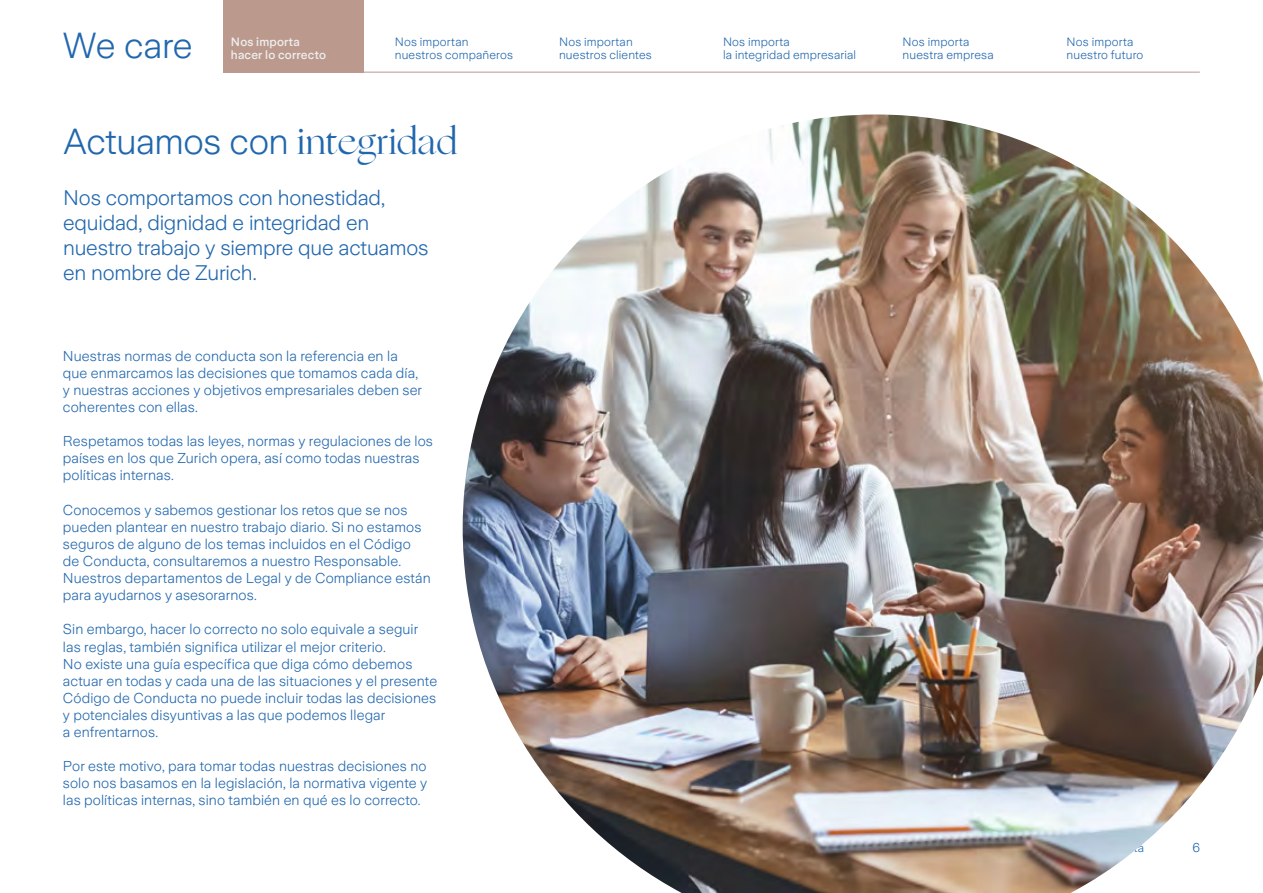
<style>
.page{position:relative;width:1263px;height:893px;background:#fff}
.page>*{position:absolute;margin:0;border:0;box-sizing:border-box;transform-origin:0 0}
.t1{font:300 36px "Zurich Sans";letter-spacing:-.01em;color:#2167ae}
.t2{font:300 21px/25.2px "Zurich Sans";letter-spacing:-.01em;color:#2167ae}
.t3{font:300 14.25px/17.1px "Zurich Sans";letter-spacing:.005em;color:#2167ae}
.t4{font:300 12.75px "Zurich Sans";color:#2167ae}
.t5{font:300 12px/13.2px "Zurich Sans";letter-spacing:.015em;color:#2167ae}
.t6{font:500 12px/13.2px "Zurich Sans";letter-spacing:.015em;color:#eceeef}
.s1{font-family:"Ogg";font-weight:400}
</style>
<div class="page">
<div style="left:224px;top:0;width:140px;height:72px;background:#bc998d"></div>
<hr style="left:224px;top:72px;width:976px;height:1px;background:#bc998d">
<img style="left:463px;top:114px;width:800px;height:779px">
<h1 class="t1" style="left:63px;top:26px;width:132px">We care</h1>
<p class="t6" style="left:231px;top:35px;width:97px">Nos importa hacer lo correcto</p>
<p class="t5" style="left:559px;top:35px;width:94px">Nos importan nuestros clientes</p>
<p class="t5" style="left:395px;top:35px;width:120px">Nos importan nuestros compañeros</p>
<p class="t5" style="left:1066px;top:35px;width:78px">Nos importa nuestro futuro</p>
<p class="t5" style="left:723px;top:35px;width:135px">Nos importa<br>la integridad empresarial</p>
<p class="t5" style="left:903px;top:35px;width:93px">Nos importa nuestra empresa</p>
<h1 class="t1" style="left:63px;top:122px;width:396px">Actuamos con <span class="s1">integridad</span></h1>
<h2 class="t2" style="left:63px;top:185px;width:367px">Nos comportamos con honestidad, equidad, dignidad e integridad en nuestro trabajo y siempre que actuamos en nombre de Zurich.</h2>
<p class="t3" style="left:63px;top:347px;width:361px">Nuestras normas de conducta son la referencia en la que enmarcamos las decisiones que tomamos cada día, y nuestras acciones y objetivos empresariales deben ser coherentes con ellas.</p>
<p class="t3" style="left:63px;top:433px;width:372px">Respetamos todas las leyes, normas y regulaciones de los países en los que Zurich opera, así como todas nuestras políticas internas.</p>
<p class="t3" style="left:63px;top:501px;width:369px">Conocemos y sabemos gestionar los retos que se nos pueden plantear en nuestro trabajo diario. Si no estamos seguros de alguno de los temas incluidos en el Código de Conducta, consultaremos a nuestro Responsable.<br>Nuestros departamentos de Legal y de Compliance están para ayudarnos y asesorarnos.</p>
<p class="t3" style="left:63px;top:621px;width:376px">Sin embargo, hacer lo correcto no solo equivale a seguir las reglas, también significa utilizar el mejor criterio.<br>No existe una guía específica que diga cómo debemos actuar en todas y cada una de las situaciones y el presente Código de Conducta no puede incluir todas las decisiones y potenciales disyuntivas a las que podemos llegar<br>a enfrentarnos.</p>
<p class="t3" style="left:63px;top:758px;width:366px;text-align:justify">Por este motivo, para tomar todas nuestras decisiones no solo nos basamos en la legislación, la normativa vigente y las políticas internas, sino también en qué es lo correcto.</p>
<p class="t4" style="left:1192px;top:841px;width:9px">6</p>
</div>
